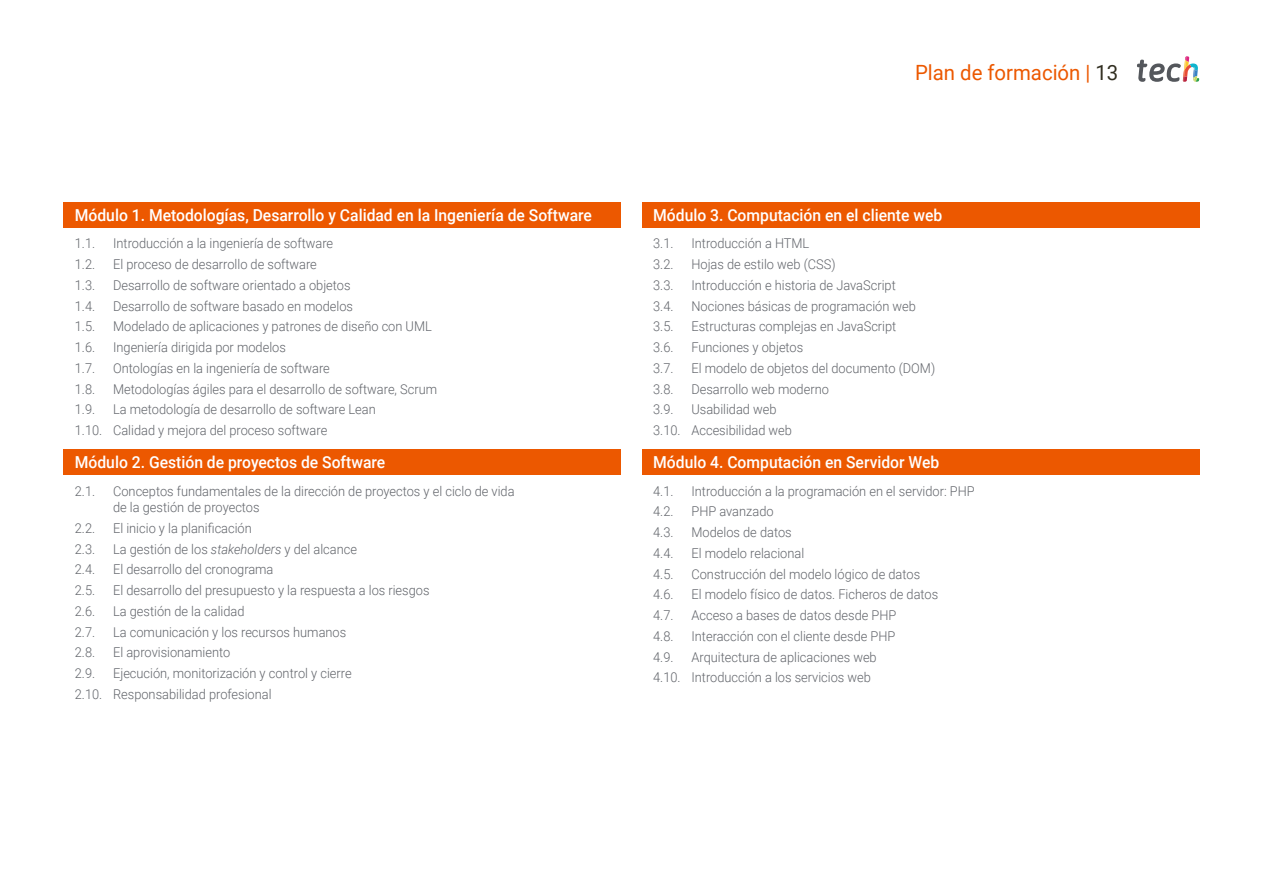
<style>
.page{position:relative;width:1263px;height:893px;background:#fff}
.page>*{position:absolute;margin:0;border:0;box-sizing:border-box;transform-origin:0 0}
.t1{font:21px "Roboto";color:#ec5800}
.t2{font:500 16.5px "Roboto";color:#fff;scale:.95 1}
.t3{font:300 13.5px/20.7px "Roboto";color:#61646a;scale:.95 1}
.s1{font-style:italic}
.s2{color:#312e20}
</style>
<div class="page">
<div style="left:64px;top:203px;width:557px;height:25px;background:#ec5800"></div>
<div style="left:64px;top:450px;width:557px;height:25px;background:#ec5800"></div>
<div style="left:642px;top:203px;width:557px;height:25px;background:#ec5800"></div>
<div style="left:642px;top:450px;width:557px;height:25px;background:#ec5800"></div>
<svg style="left:1137px;top:56px;width:62px;height:26px"></svg>
<p class="t2" style="left:75px;top:204px;width:546px">Módulo 1. Metodologías, Desarrollo y Calidad en la Ingeniería de Software</p>
<p class="t3" style="left:75px;top:233px;width:23px">1.1.</p>
<p class="t3" style="left:113px;top:233px;width:233px">Introducción a la ingeniería de software</p>
<p class="t3" style="left:75px;top:254px;width:23px">1.2.</p>
<p class="t3" style="left:113px;top:254px;width:216px">El proceso de desarrollo de software</p>
<p class="t3" style="left:75px;top:274px;width:23px">1.3.</p>
<p class="t3" style="left:113px;top:274px;width:251px">Desarrollo de software orientado a objetos</p>
<p class="t3" style="left:75px;top:295px;width:23px">1.4.</p>
<p class="t3" style="left:113px;top:295px;width:254px">Desarrollo de software basado en modelos</p>
<p class="t3" style="left:75px;top:316px;width:23px">1.5.</p>
<p class="t3" style="left:113px;top:316px;width:337px">Modelado de aplicaciones y patrones de diseño con UML</p>
<p class="t3" style="left:75px;top:337px;width:23px">1.6.</p>
<p class="t3" style="left:113px;top:337px;width:183px">Ingeniería dirigida por modelos</p>
<p class="t3" style="left:75px;top:357px;width:23px">1.7.</p>
<p class="t3" style="left:113px;top:357px;width:230px">Ontologías en la ingeniería de software</p>
<p class="t3" style="left:75px;top:378px;width:23px">1.8.</p>
<p class="t3" style="left:113px;top:378px;width:343px">Metodologías ágiles para el desarrollo de software, Scrum</p>
<p class="t3" style="left:75px;top:399px;width:23px">1.9.</p>
<p class="t3" style="left:75px;top:399px;width:318px;text-indent:38px">La metodología de desarrollo de software Lean<br>1.10. Calidad y mejora del proceso software</p>
<p class="t2" style="left:75px;top:451px;width:328px">Módulo 2. Gestión de proyectos de Software</p>
<p class="t3" style="left:75px;top:480px;width:23px">2.1.</p>
<p class="t3" style="left:113px;top:482px;width:424px;line-height:16.5px">Conceptos fundamentales de la dirección de proyectos y el ciclo de vida de la gestión de proyectos</p>
<p class="t3" style="left:75px;top:517px;width:23px">2.2.</p>
<p class="t3" style="left:113px;top:517px;width:148px">El inicio y la planificación</p>
<p class="t3" style="left:75px;top:538px;width:23px">2.3.</p>
<p class="t3" style="left:113px;top:538px;width:258px">La gestión de los <span class="s1">stakeholders</span> y del alcance</p>
<p class="t3" style="left:75px;top:559px;width:23px">2.4.</p>
<p class="t3" style="left:113px;top:559px;width:170px">El desarrollo del cronograma</p>
<p class="t3" style="left:75px;top:579px;width:23px">2.5.</p>
<p class="t3" style="left:113px;top:579px;width:335px">El desarrollo del presupuesto y la respuesta a los riesgos</p>
<p class="t3" style="left:75px;top:600px;width:23px">2.6.</p>
<p class="t3" style="left:113px;top:600px;width:140px">La gestión de la calidad</p>
<p class="t3" style="left:75px;top:621px;width:23px">2.7.</p>
<p class="t3" style="left:113px;top:621px;width:247px">La comunicación y los recursos humanos</p>
<p class="t3" style="left:75px;top:642px;width:23px">2.8.</p>
<p class="t3" style="left:113px;top:642px;width:125px">El aprovisionamiento</p>
<p class="t3" style="left:75px;top:662px;width:23px">2.9.</p>
<p class="t3" style="left:75px;top:662px;width:293px;text-indent:38px">Ejecución, monitorización y control y cierre<br>2.10. Responsabilidad profesional</p>
<h1 class="t1" style="left:915px;top:57px;width:205px">Plan de formación | <span class="s2">13</span></h1>
<p class="t2" style="left:653px;top:204px;width:306px">Módulo 3. Computación en el cliente web</p>
<p class="t3" style="left:653px;top:233px;width:23px">3.1.</p>
<p class="t3" style="left:691px;top:233px;width:126px">Introducción a HTML</p>
<p class="t3" style="left:653px;top:254px;width:23px">3.2.</p>
<p class="t3" style="left:691px;top:254px;width:153px">Hojas de estilo web (CSS)</p>
<p class="t3" style="left:653px;top:274px;width:23px">3.3.</p>
<p class="t3" style="left:691px;top:274px;width:217px">Introducción e historia de JavaScript</p>
<p class="t3" style="left:653px;top:295px;width:23px">3.4.</p>
<p class="t3" style="left:691px;top:295px;width:238px">Nociones básicas de programación web</p>
<p class="t3" style="left:653px;top:316px;width:23px">3.5.</p>
<p class="t3" style="left:691px;top:316px;width:217px">Estructuras complejas en JavaScript</p>
<p class="t3" style="left:653px;top:337px;width:23px">3.6.</p>
<p class="t3" style="left:691px;top:337px;width:119px">Funciones y objetos</p>
<p class="t3" style="left:653px;top:357px;width:23px">3.7.</p>
<p class="t3" style="left:691px;top:357px;width:258px">El modelo de objetos del documento (DOM)</p>
<p class="t3" style="left:653px;top:378px;width:23px">3.8.</p>
<p class="t3" style="left:691px;top:378px;width:146px">Desarrollo web moderno</p>
<p class="t3" style="left:653px;top:399px;width:23px">3.9.</p>
<p class="t3" style="left:653px;top:399px;width:148px;text-indent:38px">Usabilidad web<br>3.10. Accesibilidad web</p>
<p class="t2" style="left:653px;top:451px;width:303px">Módulo 4. Computación en Servidor Web</p>
<p class="t3" style="left:653px;top:480px;width:23px">4.1.</p>
<p class="t3" style="left:691px;top:480px;width:300px">Introducción a la programación en el servidor: PHP</p>
<p class="t3" style="left:653px;top:501px;width:23px">4.2.</p>
<p class="t3" style="left:691px;top:501px;width:88px">PHP avanzado</p>
<p class="t3" style="left:653px;top:521px;width:23px">4.3.</p>
<p class="t3" style="left:691px;top:521px;width:107px">Modelos de datos</p>
<p class="t3" style="left:653px;top:542px;width:23px">4.4.</p>
<p class="t3" style="left:691px;top:542px;width:120px">El modelo relacional</p>
<p class="t3" style="left:653px;top:563px;width:23px">4.5.</p>
<p class="t3" style="left:691px;top:563px;width:242px">Construcción del modelo lógico de datos</p>
<p class="t3" style="left:653px;top:584px;width:23px">4.6.</p>
<p class="t3" style="left:691px;top:584px;width:261px">El modelo físico de datos. Ficheros de datos</p>
<p class="t3" style="left:653px;top:604px;width:23px">4.7.</p>
<p class="t3" style="left:691px;top:604px;width:217px">Acceso a bases de datos desde PHP</p>
<p class="t3" style="left:653px;top:625px;width:23px">4.8.</p>
<p class="t3" style="left:691px;top:625px;width:216px">Interacción con el cliente desde PHP</p>
<p class="t3" style="left:653px;top:646px;width:23px">4.9.</p>
<p class="t3" style="left:653px;top:646px;width:237px;text-indent:38px">Arquitectura de aplicaciones web<br>4.10. Introducción a los servicios web</p>
</div>
